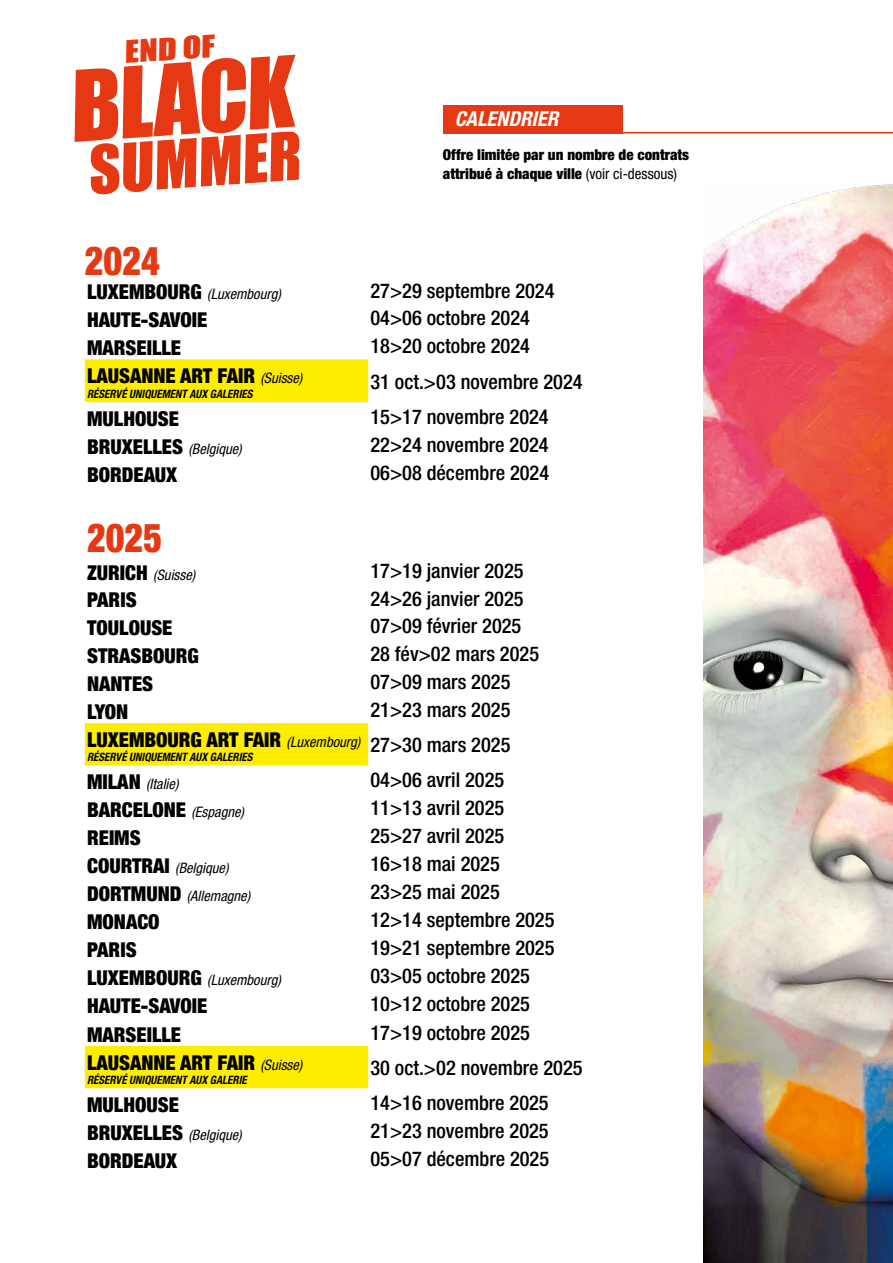
<style>
.page{position:relative;width:893px;height:1263px;background:#fff}
.page>*{position:absolute;margin:0;border:0;box-sizing:border-box;transform-origin:0 0}
.t1{font:90.6px "Impact";color:#e63812}
.t2{font:61.65px "Impact";color:#e63812}
.t3{font:900 condensed 40.05px "Helvetica Neue";color:#e63812;scale:.9 1}
.t4{font:28.35px "Impact";color:#e63812;scale:1.21 1}
.t5{font:italic 700 condensed 20.55px "Helvetica Neue";color:#fff}
.t6{font:500 condensed 20.4px "Helvetica Neue";color:#000}
.t7{font:900 condensed 20.4px "Helvetica Neue";color:#000}
.t8{font:900 condensed 15px/18.6px "Helvetica Neue";color:#000}
.t9{font:italic condensed 14.4px "Helvetica Neue";color:#000}
.t10{font:italic 700 condensed 11.55px "Helvetica Neue";color:#000;scale:.95 1}
.s1{font-weight:400}
.s2{font-weight:900;font-style:normal;font-size:20.4px}
.s3{font-weight:400;font-style:italic;font-size:14.4px}
</style>
<div class="page">
<svg style="left:85px;top:359px;width:283px;height:729px"></svg>
<div style="left:443px;top:105px;width:179px;height:28px;background:#e63812"></div>
<hr style="left:443px;top:132px;width:450px;height:2px;background:#e63812">
<img style="left:704px;top:184px;width:189px;height:1079px">
<h3 class="t4" style="left:123px;top:30px;width:76px;rotate:-4deg">END OF</h3>
<h1 class="t1" style="left:63px;top:37px;width:226px;rotate:-4deg">BLACK</h1>
<h2 class="t2" style="left:84px;top:123px;width:214px;rotate:-4deg">SUMMER</h2>
<h3 class="t3" style="left:85px;top:236px;width:85px">2024</h3>
<p class="t5" style="left:455px;top:107px;width:105px">CALENDRIER</p>
<p class="t8" style="left:443px;top:145px;width:248px">Offre limitée par un nombre de contrats attribué à chaque ville <span class="s1">(voir ci-dessous)</span></p>
<p class="t9" style="left:87px;top:286px;width:195px"><span class="s2">LUXEMBOURG</span> (Luxembourg)</p>
<p class="t6" style="left:370px;top:278px;width:186px">27&gt;29 septembre 2024</p>
<p class="t7" style="left:87px;top:303px;width:122px">HAUTE-SAVOIE</p>
<p class="t6" style="left:370px;top:306px;width:161px">04&gt;06 octobre 2024</p>
<p class="t7" style="left:87px;top:331px;width:96px">MARSEILLE</p>
<p class="t6" style="left:370px;top:334px;width:161px">18&gt;20 octobre 2024</p>
<p class="t7" style="left:87px;top:359px;width:217px">LAUSANNE ART FAIR <span class="s3">(Suisse)</span></p>
<p class="t10" style="left:87px;top:387px;width:176px">RÉSERVÉ UNIQUEMENT AUX GALERIES</p>
<p class="t6" style="left:370px;top:369px;width:214px">31 oct.&gt;03 novembre 2024</p>
<p class="t7" style="left:87px;top:402px;width:93px">MULHOUSE</p>
<p class="t6" style="left:370px;top:405px;width:180px">15&gt;17 novembre 2024</p>
<p class="t9" style="left:87px;top:441px;width:156px"><span class="s2">BRUXELLES</span> (Belgique)</p>
<p class="t6" style="left:370px;top:433px;width:180px">22&gt;24 novembre 2024</p>
<p class="t7" style="left:87px;top:458px;width:92px">BORDEAUX</p>
<p class="t6" style="left:370px;top:461px;width:180px">06&gt;08 décembre 2024</p>
<h3 class="t3" style="left:87px;top:513px;width:85px">2025</h3>
<p class="t9" style="left:87px;top:566px;width:110px"><span class="s2">ZURICH</span> (Suisse)</p>
<p class="t6" style="left:370px;top:558px;width:155px">17&gt;19 janvier 2025</p>
<p class="t7" style="left:87px;top:583px;width:51px">PARIS</p>
<p class="t6" style="left:370px;top:586px;width:155px">24&gt;26 janvier 2025</p>
<p class="t7" style="left:87px;top:611px;width:87px">TOULOUSE</p>
<p class="t6" style="left:370px;top:614px;width:152px">07&gt;09 février 2025</p>
<p class="t7" style="left:87px;top:639px;width:113px">STRASBOURG</p>
<p class="t6" style="left:370px;top:642px;width:170px">28 fév&gt;02 mars 2025</p>
<p class="t7" style="left:87px;top:667px;width:68px">NANTES</p>
<p class="t6" style="left:370px;top:670px;width:142px">07&gt;09 mars 2025</p>
<p class="t7" style="left:87px;top:695px;width:43px">LYON</p>
<p class="t6" style="left:370px;top:698px;width:142px">21&gt;23 mars 2025</p>
<p class="t7" style="left:87px;top:723px;width:275px">LUXEMBOURG ART FAIR <span class="s3">(Luxembourg)</span></p>
<p class="t10" style="left:87px;top:750px;width:176px">RÉSERVÉ UNIQUEMENT AUX GALERIES</p>
<p class="t6" style="left:370px;top:733px;width:142px">27&gt;30 mars 2025</p>
<p class="t9" style="left:87px;top:776px;width:93px"><span class="s2">MILAN</span> (Italie)</p>
<p class="t6" style="left:370px;top:768px;width:135px">04&gt;06 avril 2025</p>
<p class="t7" style="left:87px;top:793px;width:158px">BARCELONE <span class="s3">(Espagne)</span></p>
<p class="t6" style="left:370px;top:796px;width:135px">11&gt;13 avril 2025</p>
<p class="t7" style="left:87px;top:821px;width:55px">REIMS</p>
<p class="t6" style="left:370px;top:824px;width:135px">25&gt;27 avril 2025</p>
<p class="t9" style="left:87px;top:860px;width:143px"><span class="s2">COURTRAI</span> (Belgique)</p>
<p class="t6" style="left:370px;top:852px;width:131px">16&gt;18 mai 2025</p>
<p class="t9" style="left:87px;top:888px;width:165px"><span class="s2">DORTMUND</span> (Allemagne)</p>
<p class="t6" style="left:370px;top:880px;width:131px">23&gt;25 mai 2025</p>
<p class="t7" style="left:87px;top:905px;width:74px">MONACO</p>
<p class="t6" style="left:370px;top:908px;width:186px">12&gt;14 septembre 2025</p>
<p class="t7" style="left:87px;top:933px;width:51px">PARIS</p>
<p class="t6" style="left:370px;top:935px;width:186px">19&gt;21 septembre 2025</p>
<p class="t9" style="left:87px;top:971px;width:195px"><span class="s2">LUXEMBOURG</span> (Luxembourg)</p>
<p class="t6" style="left:370px;top:963px;width:161px">03&gt;05 octobre 2025</p>
<p class="t7" style="left:87px;top:989px;width:122px">HAUTE-SAVOIE</p>
<p class="t6" style="left:370px;top:992px;width:161px">10&gt;12 octobre 2025</p>
<p class="t7" style="left:87px;top:1018px;width:96px">MARSEILLE</p>
<p class="t6" style="left:370px;top:1020px;width:161px">17&gt;19 octobre 2025</p>
<p class="t7" style="left:87px;top:1046px;width:217px">LAUSANNE ART FAIR <span class="s3">(Suisse)</span></p>
<p class="t10" style="left:87px;top:1073px;width:170px">RÉSERVÉ UNIQUEMENT AUX GALERIE</p>
<p class="t6" style="left:370px;top:1056px;width:214px">30 oct.&gt;02 novembre 2025</p>
<p class="t7" style="left:87px;top:1088px;width:93px">MULHOUSE</p>
<p class="t6" style="left:370px;top:1091px;width:180px">14&gt;16 novembre 2025</p>
<p class="t9" style="left:87px;top:1127px;width:156px"><span class="s2">BRUXELLES</span> (Belgique)</p>
<p class="t6" style="left:370px;top:1119px;width:180px">21&gt;23 novembre 2025</p>
<p class="t7" style="left:87px;top:1144px;width:92px">BORDEAUX</p>
<p class="t6" style="left:370px;top:1147px;width:180px">05&gt;07 décembre 2025</p>
</div>
